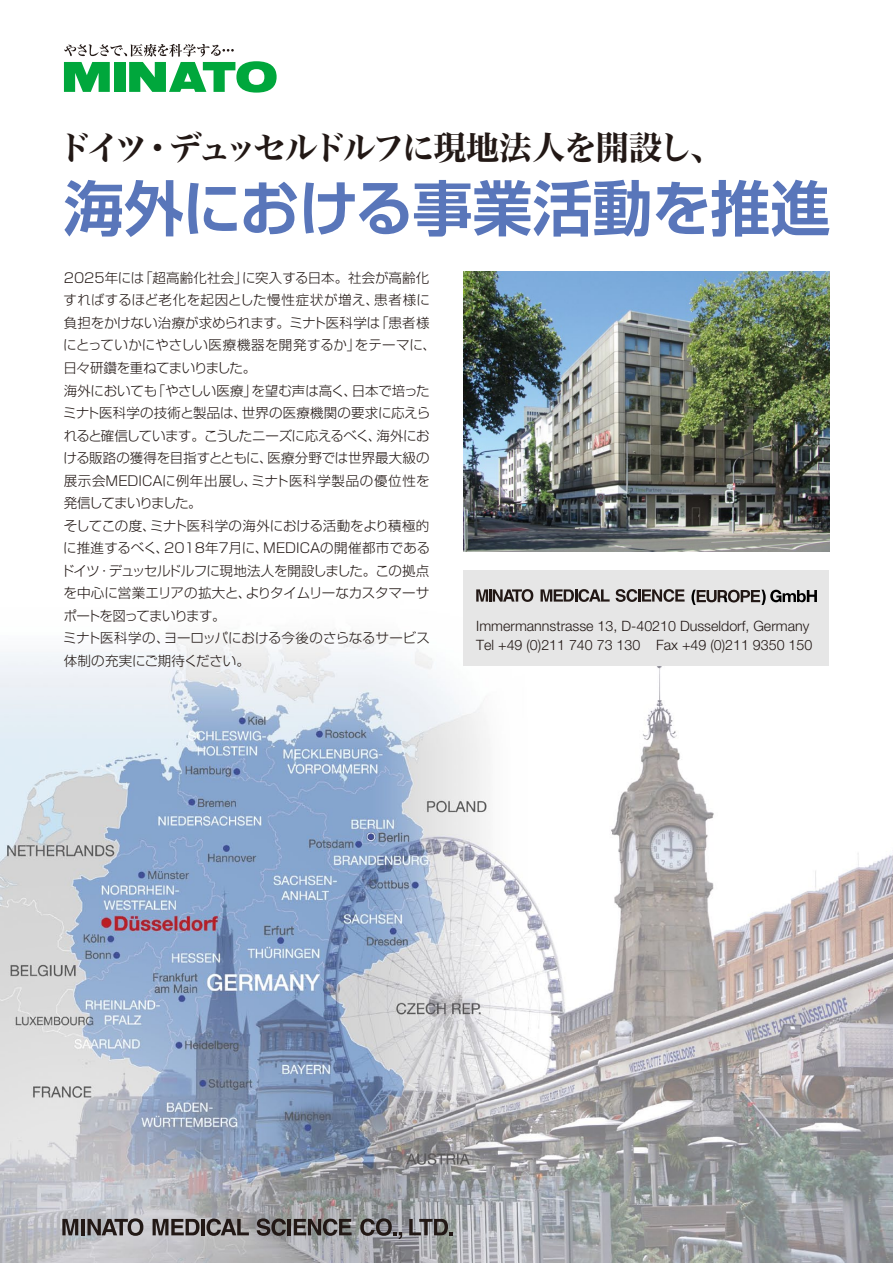
<style>
.page{position:relative;width:893px;height:1263px;background:#fff}
.page>*{position:absolute;margin:0;border:0;box-sizing:border-box;transform-origin:0 0}
.t1{font:700 60px "Shin Go Pro De";letter-spacing:-.01em;color:#5976ba}
.t2{font:33px "Hira Min Std W7";letter-spacing:-.095em;color:#221815}
.t3{font:300 14.25px/19.5px "Helvetica Neue LT Std";color:#221815}
.t4{font:300 13.5px/22.5px "Shin Go Pro";letter-spacing:-.005em;color:#221815}
</style>
<div class="page">
<img style="left:0;top:62px;width:893px;height:1201px">
<img style="left:463px;top:271px;width:366px;height:281px">
<svg style="left:64px;top:44px;width:213px;height:49px"></svg>
<svg style="left:62px;top:1219px;width:16px;height:16px"></svg>
<hr style="left:81px;top:1219px;width:3px;height:16px;background:#221815">
<svg style="left:87px;top:1218px;width:56px;height:18px"></svg>
<svg style="left:153px;top:1219px;width:47px;height:16px"></svg>
<hr style="left:201px;top:1219px;width:4px;height:16px;background:#221815">
<svg style="left:206px;top:1218px;width:43px;height:18px"></svg>
<svg style="left:257px;top:1218px;width:29px;height:18px"></svg>
<hr style="left:288px;top:1219px;width:3px;height:16px;background:#221815">
<svg style="left:294px;top:1218px;width:58px;height:18px"></svg>
<svg style="left:360px;top:1218px;width:42px;height:21px"></svg>
<svg style="left:409px;top:1219px;width:44px;height:16px"></svg>
<div style="left:463px;top:571px;width:366px;height:95px;background:#e6e6e6"></div>
<svg style="left:476px;top:589px;width:57px;height:13px"></svg>
<svg style="left:540px;top:589px;width:70px;height:13px"></svg>
<svg style="left:616px;top:589px;width:69px;height:13px"></svg>
<svg style="left:691px;top:590px;width:126px;height:15px"></svg>
<h2 class="t2" style="left:58px;top:123px;width:667px">ドイツ・デュッセルドルフに現地法人を開設し、</h2>
<h1 class="t1" style="left:64px;top:159px;width:768px">海外における事業活動を推進</h1>
<p class="t4" style="left:61px;top:265px;width:377px">2025年には「超高齢化社会」に突入する日本。社会が高齢化すればするほど老化を起因とした慢性症状が増え、患者様に負担をかけない治療が求められます。ミナト医科学は「患者様にとっていかにやさしい医療機器を開発するか」をテーマに、日々研鑽を重ねてまいりました。<br>海外においても「やさしい医療」を望む声は高く、日本で培ったミナト医科学の技術と製品は、世界の医療機関の要求に応えられると確信しています。こうしたニーズに応えるべく、海外における販路の獲得を目指すとともに、医療分野では世界最大級の展示会MEDICAに例年出展し、ミナト医科学製品の優位性を発信してまいりました。<br>そしてこの度、ミナト医科学の海外における活動をより積極的に推進するべく、2018年7月に、MEDICAの開催都市であるドイツ・デュッセルドルフに現地法人を開設しました。この拠点を中心に営業エリアの拡大と、よりタイムリーなカスタマーサポートを図ってまいります。<br>ミナト医科学の、ヨーロッパにおける今後のさらなるサービス体制の充実にご期待ください。</p>
<p class="t3" style="left:476px;top:615px;width:338px">Immermannstrasse 13, D-40210 Dusseldorf, Germany<br>Tel +49 (0)211 740 73 130 Fax +49 (0)211 9350 150</p>
</div>
